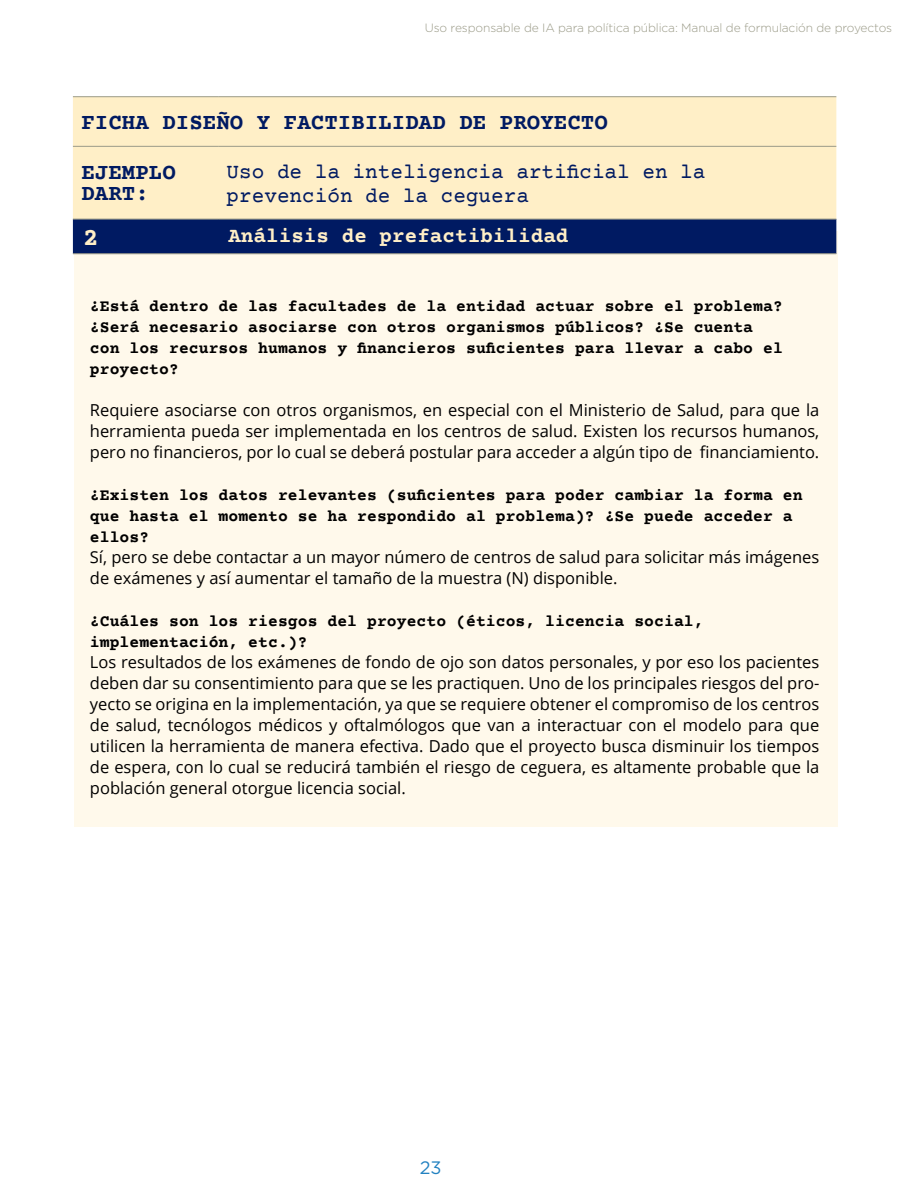
<style>
.page{position:relative;width:918px;height:1188px;background:#fff}
.page>*{position:absolute;margin:0;border:0;box-sizing:border-box;transform-origin:0 0}
.t1{font:700 25.5px "Courier Prime";color:#ffefc7}
.t2{font:700 22.5px/21px "Courier Prime";color:#001a62}
.t3{font:21px/24.2px "Courier Prime";color:#001a62}
.t4{font:700 21px "Courier Prime";color:#ffefc7}
.t5{font:18px "Gotham";color:#2382c1}
.t6{font:16.5px/21px "Open Sans";color:#000;text-align:justify}
.t7{font:700 16.5px/21px "Courier Prime";color:#000}
.t8{font:300 12px "Gotham";letter-spacing:-.01em;color:#9b9b88}
</style>
<div class="page">
<div style="left:74px;top:232px;width:764px;height:595px;background:#fff9eb"></div>
<div style="left:73px;top:97px;width:763px;height:122px;background:#ffefc7"></div>
<div style="left:73px;top:220px;width:763px;height:34px;background:#001a62"></div>
<hr style="left:73px;top:96px;width:145px;height:1px;background:#9b9b88">
<hr style="left:218px;top:96px;width:618px;height:1px;background:#9b9b88">
<hr style="left:73px;top:146px;width:145px;height:1px;background:#9b9b88">
<hr style="left:218px;top:146px;width:618px;height:1px;background:#9b9b88">
<hr style="left:73px;top:219px;width:145px;height:1px;background:#9b9b88">
<hr style="left:218px;top:219px;width:618px;height:1px;background:#9b9b88">
<hr style="left:73px;top:254px;width:145px;height:1px;background:#9b9b88">
<hr style="left:218px;top:254px;width:618px;height:1px;background:#9b9b88">
<p class="t8" style="left:425px;top:20px;width:469px">Uso responsable de IA para política pública: Manual de formulación de proyectos</p>
<h2 class="t2" style="left:81px;top:114px;width:528px">FICHA DISEÑO Y FACTIBILIDAD DE PROYECTO</h2>
<h2 class="t2" style="left:81px;top:163px;width:96px">EJEMPLO<br>DART:</h2>
<p class="t3" style="left:227px;top:161px;width:480px">Uso de la inteligencia artificial en la prevención de la ceguera</p>
<h1 class="t1" style="left:83px;top:223px;width:17px">2</h1>
<p class="t4" style="left:228px;top:224px;width:342px">Análisis de prefactibilidad</p>
<p class="t7" style="left:90px;top:297px;width:694px">¿Está dentro de las facultades de la entidad actuar sobre el problema? ¿Será necesario asociarse con otros organismos públicos? ¿Se cuenta con los recursos humanos y financieros suficientes para llevar a cabo el proyecto?</p>
<p class="t6" style="left:90px;top:399px;width:731px">Requiere asociarse con otros organismos, en especial con el Ministerio de Salud, para que la herramienta pueda ser implementada en los centros de salud. Existen los recursos humanos, pero no financieros, por lo cual se deberá postular para acceder a algún tipo de financiamiento.</p>
<p class="t7" style="left:90px;top:486px;width:714px">¿Existen los datos relevantes (suficientes para poder cambiar la forma en que hasta el momento se ha respondido al problema)? ¿Se puede acceder a ellos?</p>
<p class="t6" style="left:90px;top:546px;width:731px">Sí, pero se debe contactar a un mayor número de centros de salud para solicitar más imágenes de exámenes y así aumentar el tamaño de la muestra (N) disponible.</p>
<p class="t7" style="left:90px;top:612px;width:615px">¿Cuáles son los riesgos del proyecto (éticos, licencia social, implementación, etc.)?</p>
<p class="t6" style="left:90px;top:651px;width:731px">Los resultados de los exámenes de fondo de ojo son datos personales, y por eso los pacientes deben dar su consentimiento para que se les practiquen. Uno de los principales riesgos del pro&shy;yecto se origina en la implementación, ya que se requiere obtener el compromiso de los centros de salud, tecnólogos médicos y oftalmólogos que van a interactuar con el modelo para que utilicen la herramienta de manera efectiva. Dado que el proyecto busca disminuir los tiempos de espera, con lo cual se reducirá también el riesgo de ceguera, es altamente probable que la población general otorgue licencia social.</p>
<p class="t5" style="left:420px;top:1156px;width:23px">23</p>
</div>
